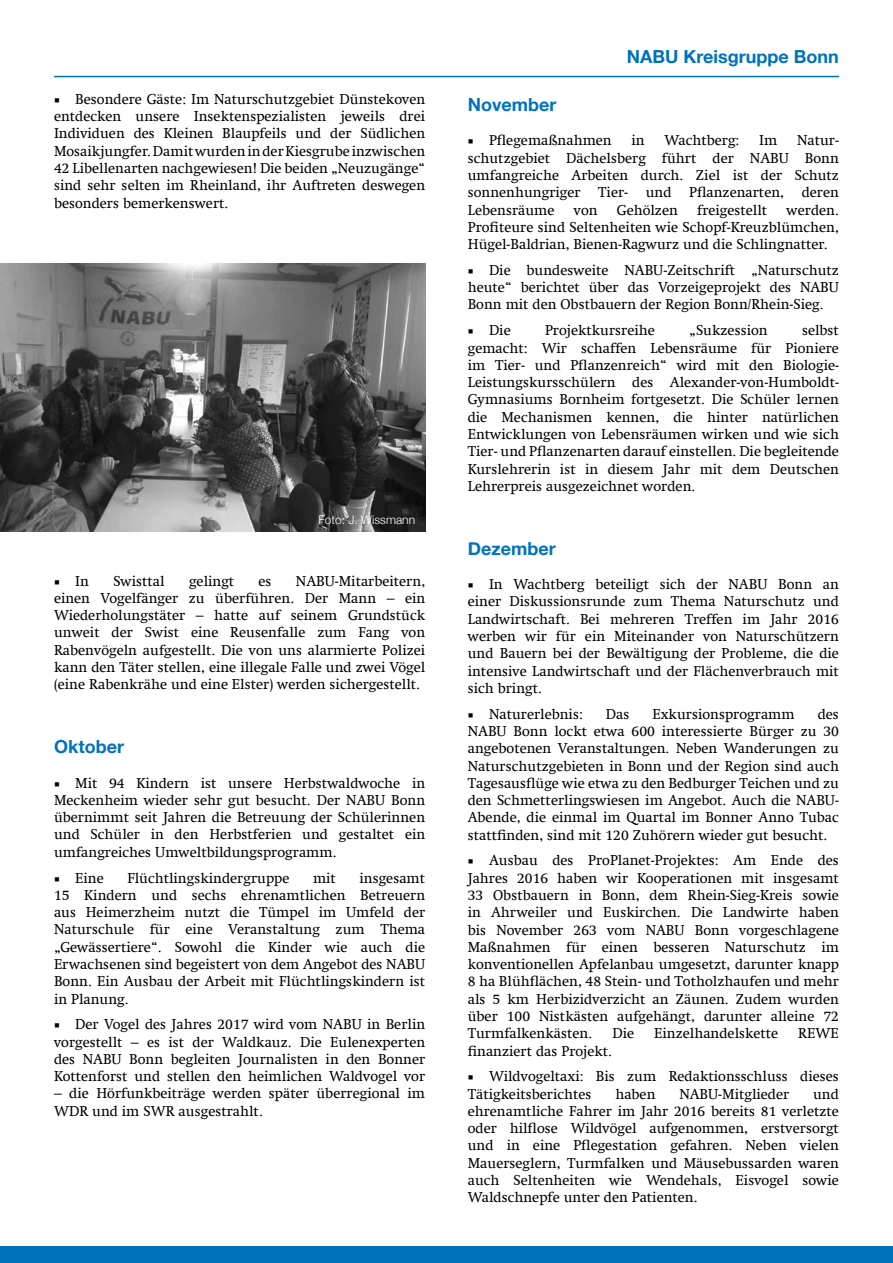
<style>
.page{position:relative;width:893px;height:1263px;background:#fff}
.page>*{position:absolute;margin:0;border:0;box-sizing:border-box;transform-origin:0 0}
.t1{font:700 18px "Helvetica Neue";color:#0072bc}
.t2{font:14.4px/17.2px "Swift Com";color:#000;text-align:justify}
.t3{font:300 12px "Helvetica Neue";color:#fff}
.s1{font-family:"Minion Pro"}
</style>
<div class="page">
<div style="left:0;top:1246px;width:893px;height:17px;background:#0072bc"></div>
<hr style="left:54px;top:76px;width:785px;height:1px;background:#0072bc">
<img style="left:0;top:264px;width:425px;height:267px">
<p class="t1" style="left:627px;top:43px;width:214px">NABU Kreisgruppe Bonn</p>
<p class="t2" style="left:54px;top:90px;width:373px"><span class="s1">■</span> Besondere Gäste: Im Naturschutzgebiet Dünstekoven entdecken unsere Insektenspezialisten jeweils drei Individuen des Kleinen Blaupfeils und der Südlichen Mosaikjungfer. Damit wurden in der Kiesgrube inzwischen 42 Libellenarten nachgewiesen! Die beiden „Neuzugänge“ sind sehr selten im Rheinland, ihr Auftreten deswegen besonders bemerkenswert.</p>
<p class="t1" style="left:468px;top:91px;width:90px">November</p>
<p class="t2" style="left:468px;top:132px;width:146px"><span class="s1">■</span> Pflegemaßnahmen</p>
<p class="t2" style="left:631px;top:132px;width:15px">in</p>
<p class="t2" style="left:664px;top:132px;width:77px">Wachtberg:</p>
<p class="t2" style="left:759px;top:132px;width:20px">Im</p>
<p class="t2" style="left:468px;top:132px;width:373px;text-indent:329px">Natur&shy;schutzgebiet Dächelsberg führt der NABU Bonn umfangreiche Arbeiten durch. Ziel ist der Schutz sonnenhungriger Tier- und Pflanzenarten, deren Lebensräume</p>
<p class="t2" style="left:574px;top:201px;width:25px">von</p>
<p class="t2" style="left:617px;top:201px;width:63px">Gehölzen</p>
<p class="t2" style="left:697px;top:201px;width:72px">freigestellt</p>
<p class="t2" style="left:468px;top:201px;width:373px;text-indent:319px">werden.<br>Profiteure sind Seltenheiten wie Schopf-Kreuzblümchen, Hügel-Baldrian, Bienen-Ragwurz und die Schlingnatter.</p>
<p class="t2" style="left:468px;top:261px;width:373px"><span class="s1">■</span> Die bundesweite NABU-Zeitschrift „Naturschutz heute“ berichtet über das Vorzeigeprojekt des NABU Bonn mit den Obstbauern der Region Bonn/Rhein-Sieg.</p>
<p class="t2" style="left:468px;top:322px;width:44px"><span class="s1">■</span> Die</p>
<p class="t2" style="left:545px;top:322px;width:111px">Projektkursreihe</p>
<p class="t2" style="left:689px;top:322px;width:80px">„Sukzession</p>
<p class="t2" style="left:468px;top:322px;width:373px;text-indent:334px">selbst gemacht: Wir schaffen Lebensräume für Pioniere im Tier- und Pflanzenreich“ wird mit den Biologie-Leistungskursschülern des Alexander-von-Humboldt-Gymnasiums Bornheim fortgesetzt. Die Schüler lernen die Mechanismen kennen, die hinter natürlichen Entwicklungen von Lebensräumen wirken und wie sich Tier- und Pflanzenarten darauf einstellen. Die begleitende Kurslehrerin ist in diesem Jahr mit dem Deutschen Lehrerpreis ausgezeichnet worden.</p>
<p class="t3" style="left:318px;top:510px;width:98px">Foto: J. Wissmann</p>
<p class="t2" style="left:54px;top:572px;width:373px;text-indent:242px">NABU-Mitarbeitern, einen Vogelfänger zu überführen. Der Mann – ein Wiederholungstäter – hatte auf seinem Grundstück unweit der Swist eine Reusenfalle zum Fang von Rabenvögeln aufgestellt. Die von uns alarmierte Polizei kann den Täter stellen, eine illegale Falle und zwei Vögel (eine Rabenkrähe und eine Elster) werden sichergestellt.</p>
<p class="t2" style="left:54px;top:572px;width:37px"><span class="s1">■</span> In</p>
<p class="t2" style="left:113px;top:572px;width:53px">Swisttal</p>
<p class="t2" style="left:189px;top:572px;width:47px">gelingt</p>
<p class="t2" style="left:259px;top:572px;width:15px">es</p>
<p class="t1" style="left:54px;top:733px;width:72px">Oktober</p>
<p class="t2" style="left:54px;top:774px;width:373px"><span class="s1">■</span> Mit 94 Kindern ist unsere Herbstwaldwoche in Meckenheim wieder sehr gut besucht. Der NABU Bonn übernimmt seit Jahren die Betreuung der Schülerinnen und Schüler in den Herbstferien und gestaltet ein umfangreiches Umweltbildungsprogramm.</p>
<p class="t2" style="left:54px;top:869px;width:51px"><span class="s1">■</span> Eine</p>
<p class="t2" style="left:127px;top:869px;width:164px">Flüchtlingskindergruppe</p>
<p class="t2" style="left:313px;top:869px;width:24px">mit</p>
<p class="t2" style="left:54px;top:869px;width:373px;text-indent:305px">insgesamt 15 Kindern und sechs ehrenamtlichen Betreuern aus Heimerzheim nutzt die Tümpel im Umfeld der Naturschule für eine Veranstaltung zum Thema „Gewässertiere“. Sowohl die Kinder wie auch die Erwachsenen sind begeistert von dem Angebot des NABU Bonn. Ein Ausbau der Arbeit mit Flüchtlingskindern ist in Planung.</p>
<p class="t2" style="left:54px;top:1016px;width:373px"><span class="s1">■</span> Der Vogel des Jahres 2017 wird vom NABU in Berlin vorgestellt – es ist der Waldkauz. Die Eulenexperten des NABU Bonn begleiten Journalisten in den Bonner Kottenforst und stellen den heimlichen Waldvogel vor</p>
<p class="t2" style="left:54px;top:1085px;width:373px">– die Hörfunkbeiträge werden später überregional im<br>WDR und im SWR ausgestrahlt.</p>
<p class="t1" style="left:468px;top:534px;width:89px">Dezember</p>
<p class="t2" style="left:468px;top:576px;width:373px"><span class="s1">■</span> In Wachtberg beteiligt sich der NABU Bonn an einer Diskussionsrunde zum Thema Naturschutz und Landwirtschaft. Bei mehreren Treffen im Jahr 2016 werben wir für ein Miteinander von Naturschützern und Bauern bei der Bewältigung der Probleme, die die intensive Landwirtschaft und der Flächenverbrauch mit sich bringt.</p>
<p class="t2" style="left:468px;top:705px;width:117px"><span class="s1">■</span> Naturerlebnis:</p>
<p class="t2" style="left:606px;top:705px;width:25px">Das</p>
<p class="t2" style="left:652px;top:705px;width:144px">Exkursionsprogramm</p>
<p class="t2" style="left:468px;top:705px;width:373px;text-indent:350px">des NABU Bonn lockt etwa 600 interessierte Bürger zu 30 angebotenen Veranstaltungen. Neben Wanderungen zu Naturschutzgebieten in Bonn und der Region sind auch Tagesausflüge wie etwa zu den Bedburger Teichen und zu den Schmetterlingswiesen im Angebot. Auch die NABU-Abende, die einmal im Quartal im Bonner Anno Tubac stattfinden, sind mit 120 Zuhörern wieder gut besucht.</p>
<p class="t2" style="left:468px;top:852px;width:373px"><span class="s1">■</span> Ausbau des ProPlanet-Projektes: Am Ende des Jahres 2016 haben wir Kooperationen mit insgesamt 33 Obstbauern in Bonn, dem Rhein-Sieg-Kreis sowie in Ahrweiler und Euskirchen. Die Landwirte haben bis November 263 vom NABU Bonn vorgeschlagene Maßnahmen für einen besseren Naturschutz im konventionellen Apfelanbau umgesetzt, darunter knapp 8 ha Blühflächen, 48 Stein- und Totholzhaufen und mehr als 5 km Herbizidverzicht an Zäunen. Zudem wurden über 100 Nistkästen aufgehängt, darunter alleine 72<br>Turmfalkenkästen.</p>
<p class="t2" style="left:612px;top:1025px;width:23px">Die</p>
<p class="t2" style="left:654px;top:1025px;width:125px">Einzelhandelskette</p>
<p class="t2" style="left:798px;top:1025px;width:42px">REWE</p>
<p class="t2" style="left:468px;top:1042px;width:146px">finanziert das Projekt.</p>
<p class="t2" style="left:468px;top:1068px;width:373px"><span class="s1">■</span> Wildvogeltaxi: Bis zum Redaktionsschluss dieses<br>Tätigkeitsberichtes</p>
<p class="t2" style="left:468px;top:1085px;width:373px;text-indent:345px">und ehrenamtliche Fahrer im Jahr 2016 bereits 81 verletzte oder hilflose Wildvögel aufgenommen, erstversorgt und in eine Pflegestation gefahren. Neben vielen Mauerseglern, Turmfalken und Mäusebussarden waren auch Seltenheiten wie Wendehals, Eisvogel sowie Waldschnepfe unter den Patienten.</p>
<p class="t2" style="left:615px;top:1085px;width:42px">haben</p>
<p class="t2" style="left:679px;top:1085px;width:111px">NABU-Mitglieder</p>
</div>
